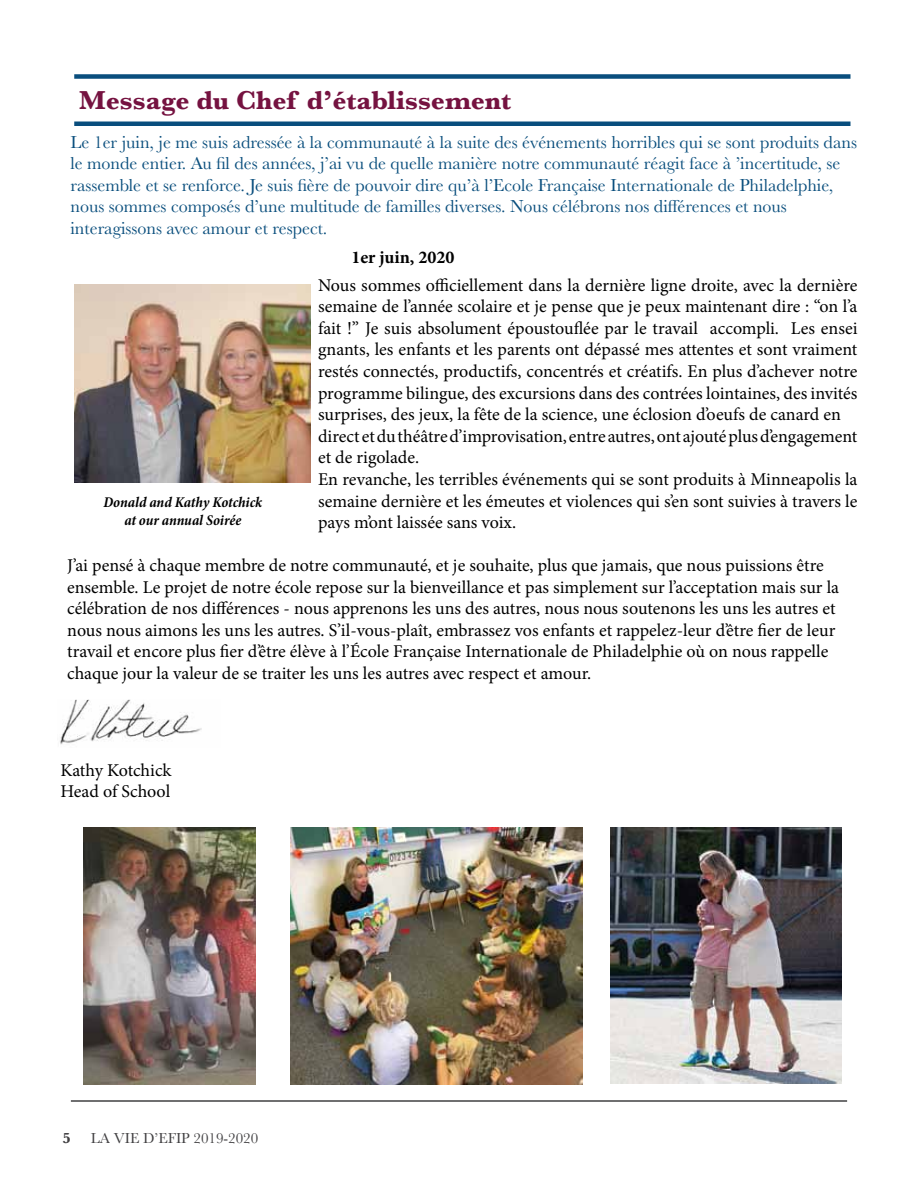
<style>
.page{position:relative;width:918px;height:1188px;background:#fff}
.page>*{position:absolute;margin:0;border:0;box-sizing:border-box;transform-origin:0 0}
.t1{font:700 27px "Baskerville";color:#751240}
.t2{font:18px/21.6px "Minion Pro";color:#000}
.t3{font:18px/21.6px "Baskerville";color:#094e7d}
.t4{font:700 18px "Minion Pro";color:#000}
.t5{font:italic 700 condensed 15px/18px "Minion Pro";letter-spacing:-.005em;color:#000;text-align:center}
.t6{font:15px "Baskerville";color:#414042}
.t7{font:700 15px "Baskerville";color:#414042}
</style>
<div class="page">
<div style="left:74px;top:74px;width:776px;height:5px;background:#094e7d"></div>
<hr style="left:74px;top:122px;width:776px;height:4px;background:#094e7d">
<hr style="left:71px;top:1100px;width:776px;height:2px;background:#414042">
<img style="left:74px;top:284px;width:236px;height:198px">
<img style="left:83px;top:827px;width:172px;height:258px">
<img style="left:291px;top:827px;width:291px;height:257px">
<img style="left:60px;top:700px;width:142px;height:45px">
<img style="left:611px;top:827px;width:230px;height:256px">
<h1 class="t1" style="left:79px;top:82px;width:434px">Message du Chef d’établissement</h1>
<p class="t3" style="left:70px;top:131px;width:788px">Le 1er juin, je me suis adressée à la communauté à la suite des événements horribles qui se sont produits dans le monde entier. Au fil des années, j’ai vu de quelle manière notre communauté réagit face à ’incertitude, se rassemble et se renforce. Je suis fière de pouvoir dire qu’à l’Ecole Française Internationale de Philadelphie, nous sommes composés d’une multitude de familles diverses. Nous célébrons nos différences et nous interagissons avec amour et respect.</p>
<p class="t4" style="left:352px;top:245px;width:104px">1er juin, 2020</p>
<p class="t2" style="left:318px;top:274px;width:541px">Nous sommes officiellement dans la dernière ligne droite, avec la dernière semaine de l’année scolaire et je pense que je peux maintenant dire : “on l’a fait !” Je suis absolument époustouflée par le travail accompli. Les ensei gnants, les enfants et les parents ont dépassé mes attentes et sont vraiment restés connectés, productifs, concentrés et créatifs. En plus d’achever notre programme bilingue, des excursions dans des contrées lointaines, des invités surprises, des jeux, la fête de la science, une éclosion d’oeufs de canard en direct et du théâtre d’improvisation, entre autres, ont ajouté plus d’engagement et de rigolade.<br>En revanche, les terribles événements qui se sont produits à Minneapolis la semaine dernière et les émeutes et violences qui s’en sont suivies à travers le pays m’ont laissée sans voix.</p>
<p class="t5" style="left:103px;top:493px;width:160px">Donald and Kathy Kotchick at our annual Soirée</p>
<p class="t2" style="left:67px;top:554px;width:773px">J’ai pensé à chaque membre de notre communauté, et je souhaite, plus que jamais, que nous puissions être ensemble. Le projet de notre école repose sur la bienveillance et pas simplement sur l’acceptation mais sur la célébration de nos différences - nous apprenons les uns des autres, nous nous soutenons les uns les autres et nous nous aimons les uns les autres. S’il-vous-plaît, embrassez vos enfants et rappelez-leur d’être fier de leur travail et encore plus fier d’être élève à l’École Française Internationale de Philadelphie où on nous rappelle chaque jour la valeur de se traiter les uns les autres avec respect et amour.</p>
<p class="t2" style="left:60px;top:759px;width:113px">Kathy Kotchick<br>Head of School</p>
<p class="t7" style="left:63px;top:1128px;width:10px">5</p>
<p class="t6" style="left:91px;top:1128px;width:169px">La Vie d’EFIP 2019-2020</p>
</div>
